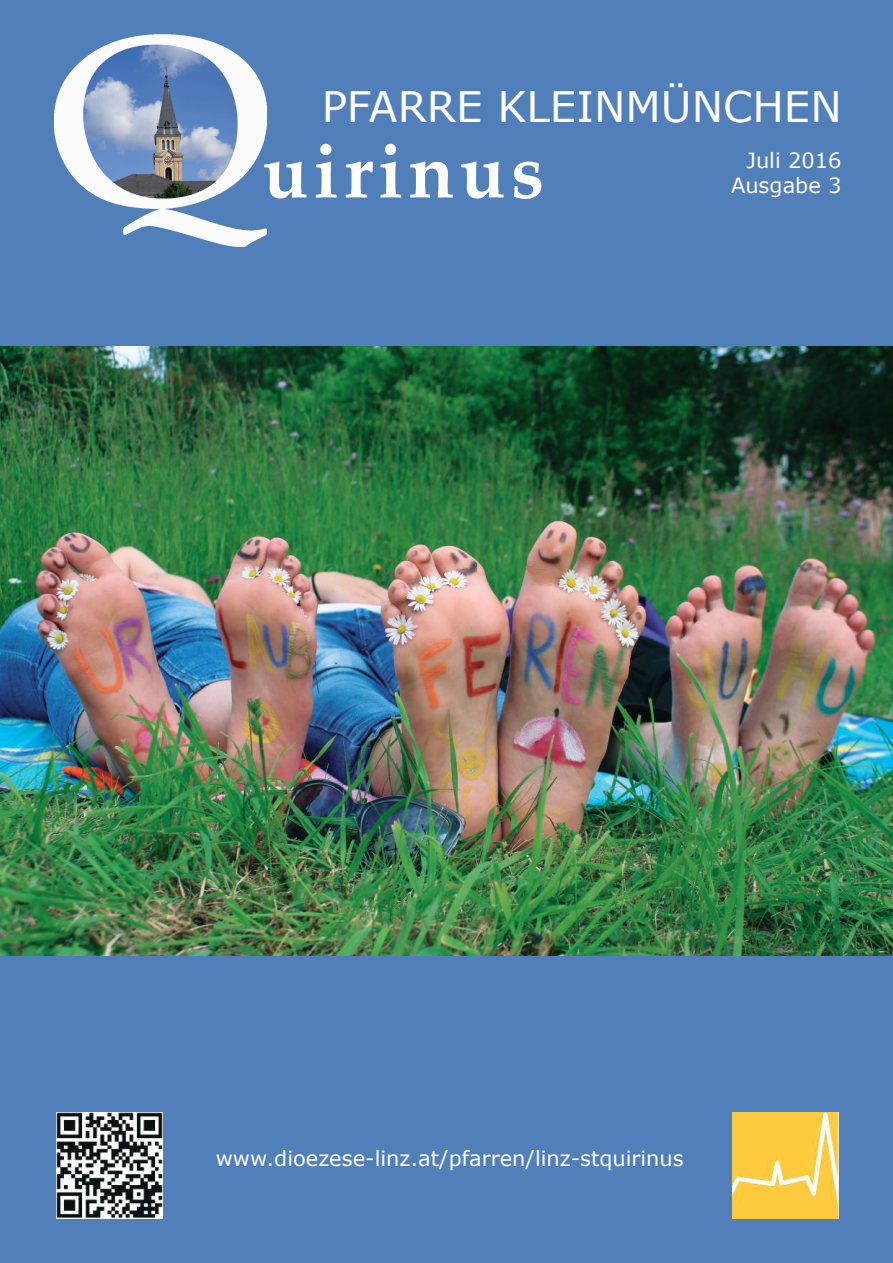
<style>
.page{position:relative;width:893px;height:1263px;background:#507fba}
.page>*{position:absolute;margin:0;border:0;box-sizing:border-box;transform-origin:0 0}
.t1{font:700 75px "Palatino Linotype";letter-spacing:.07em;color:#fff}
.t2{font:42px "Verdana";color:#fff}
.t3{font:21px/25.2px "Verdana";color:#fff;text-align:right}
</style>
<div class="page">
<img style="left:54px;top:34px;width:213px;height:213px">
<img style="left:56px;top:1112px;width:106px;height:106px">
<img style="left:733px;top:1112px;width:106px;height:106px">
<img style="left:0;top:347px;width:893px;height:608px">
<h2 class="t2" style="left:322px;top:78px;width:521px">PFARRE KLEINMÜNCHEN</h2>
<h1 class="t1" style="left:263px;top:119px;width:283px">uirinus</h1>
<p class="t3" style="left:731px;top:147px;width:112px">Juli 2016<br>Ausgabe 3</p>
<p class="t3" style="left:216px;top:1145px;width:470px">www.dioezese-linz.at/pfarren/linz-stquirinus</p>
</div>
